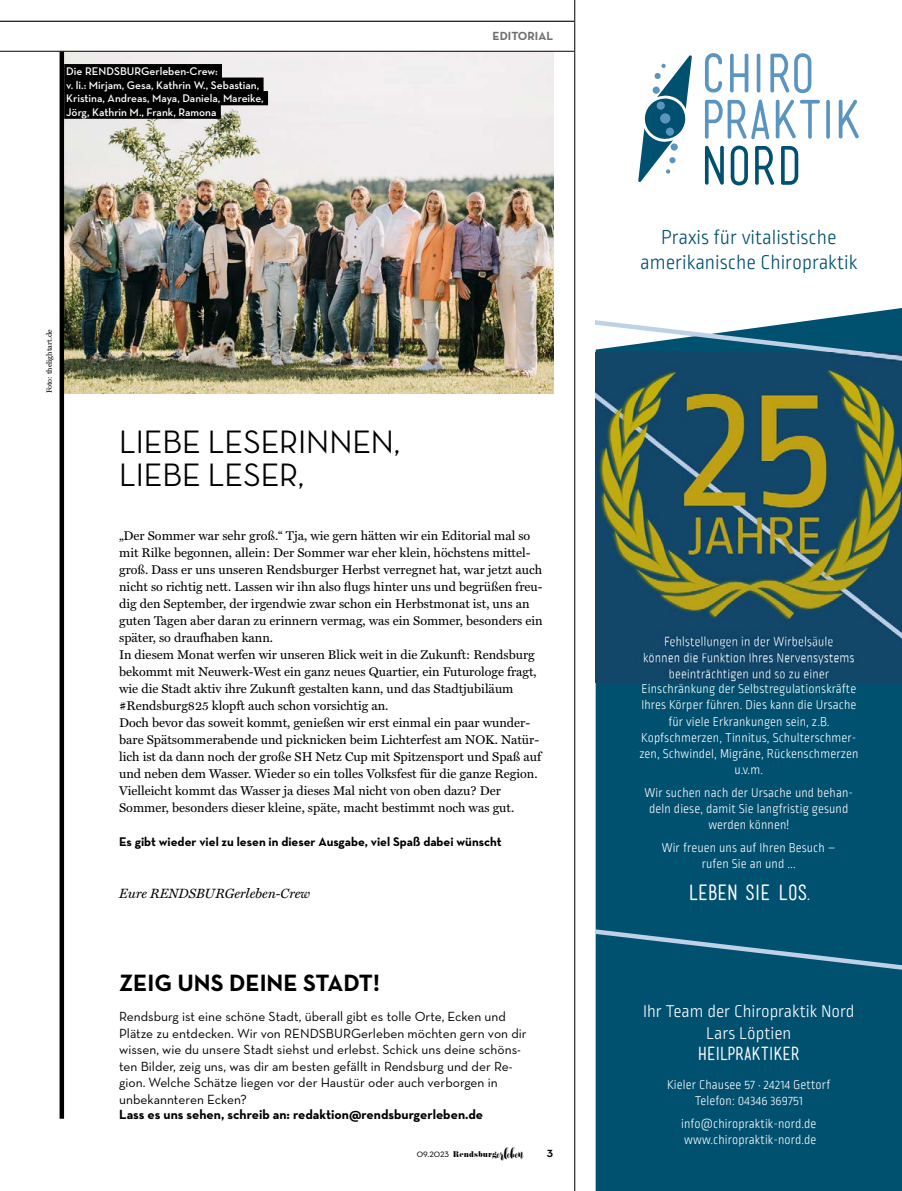
<style>
.page{position:relative;width:902px;height:1191px;background:#fff}
.page>*{position:absolute;margin:0;border:0;box-sizing:border-box;transform-origin:0 0}
.t1{font:500 33px/33px "Neutra Disp";color:#000}
.t2{font:700 24px "Neutra Text";color:#000}
.t3{font:21px/25.2px "PDF PDF Ropa Soft Pro Light";color:#005070;text-align:center}
.t4{font:21px "PDF PDF Mensch";letter-spacing:-.015em;color:#fff}
.t5{font:18px/21.6px "PDF PDF Ropa Soft Pro Light";color:#fff;text-align:center}
.t6{font:18px "PDF PDF Mensch";color:#fff}
.t7{font:13.5px/16.2px "PDF PDF Ropa Soft Pro Light";letter-spacing:.01em;color:#fff;text-align:center;scale:.96 1}
.t8{font:13.5px/16.5px "Neutra Text";color:#000}
.t9{font:700 13.5px "Neutra Text";color:#000}
.t10{font:italic 13.5px "Miller Text";color:#000}
.t11{font:700 13.5px "Neutra Disp";color:#000}
.t12{font:12.75px/17px "Miller Text";color:#000}
.t13{font:700 12.75px "Neutra Text";color:#000}
.t14{font:700 12px "Neutra Text";color:#706f6f}
.t15{font:600 11.25px/13.5px "Neutra Text";color:#fff}
.t16{font:7.5px "Pistilli";color:#000}
.t17{font:7.5px "Miller Text";color:#000}
.s1{font-family:"Neutra Disp";font-weight:500;font-size:10.5px}
.s2{font-family:"Willona Brush";font-size:14.55px}
</style>
<div class="page">
<img style="left:64px;top:52px;width:489px;height:341px">
<hr style="left:60px;top:51px;width:4px;height:1067px;background:#000">
<div style="left:64px;top:64px;width:158px;height:14px;background:#000"></div>
<div style="left:64px;top:78px;width:199px;height:14px;background:#000"></div>
<div style="left:64px;top:91px;width:204px;height:14px;background:#000"></div>
<div style="left:64px;top:105px;width:157px;height:14px;background:#000"></div>
<hr style="left:0;top:21px;width:901px;height:1px;background:#000">
<hr style="left:0;top:51px;width:901px;height:1px;background:#000">
<svg style="left:574px;top:0;width:327px;height:1191px"></svg>
<div style="left:595px;top:308px;width:306px;height:883px;background:#005070"></div>
<svg style="left:704px;top:53px;width:18px;height:40px"></svg>
<svg style="left:730px;top:54px;width:18px;height:38px"></svg>
<svg style="left:756px;top:54px;width:4px;height:38px"></svg>
<svg style="left:770px;top:53px;width:41px;height:40px"></svg>
<svg style="left:704px;top:100px;width:65px;height:39px"></svg>
<svg style="left:775px;top:100px;width:44px;height:39px"></svg>
<svg style="left:826px;top:100px;width:3px;height:39px"></svg>
<svg style="left:838px;top:100px;width:20px;height:38px"></svg>
<svg style="left:704px;top:146px;width:19px;height:39px"></svg>
<svg style="left:730px;top:146px;width:17px;height:39px"></svg>
<svg style="left:755px;top:146px;width:19px;height:39px"></svg>
<svg style="left:781px;top:146px;width:17px;height:39px"></svg>
<svg style="left:638px;top:55px;width:54px;height:128px"></svg>
<svg style="left:595px;top:309px;width:306px;height:43px"></svg>
<svg style="left:595px;top:921px;width:306px;height:78px;background:#0b5777"></svg>
<img style="left:595px;top:352px;width:306px;height:331px">
<p class="t15" style="left:66px;top:65px;width:199px">Die RENDSBURGerleben-Crew:<br>v. li.: Mirjam, Gesa, Kathrin W., Sebastian, Kristina, Andreas, Maya, Daniela, Mareike, Jörg, Kathrin M., Frank, Ramona</p>
<p class="t14" style="left:492px;top:29px;width:49px">Editorial</p>
<p class="t17" style="left:45px;top:393px;width:65px;rotate:-90deg">Foto: thelightart.de</p>
<h1 class="t1" style="left:119px;top:425px;width:282px">LIEBE LESERINNEN,<br>LIEBE LESER,</h1>
<p class="t12" style="left:119px;top:528px;width:425px">„Der Sommer war sehr groß.“ Tja, wie gern hätten wir ein Editorial mal so mit Rilke begonnen, allein: Der Sommer war eher klein, höchstens mittel&shy;groß. Dass er uns unseren Rendsburger Herbst verregnet hat, war jetzt auch nicht so richtig nett. Lassen wir ihn also flugs hinter uns und begrüßen freu&shy;dig den September, der irgendwie zwar schon ein Herbstmonat ist, uns an guten Tagen aber daran zu erinnern vermag, was ein Sommer, besonders ein später, so draufhaben kann.<br>In diesem Monat werfen wir unseren Blick weit in die Zukunft: Rendsburg bekommt mit Neuwerk-West ein ganz neues Quartier, ein Futurologe fragt, wie die Stadt aktiv ihre Zukunft gestalten kann, und das Stadtjubiläum #Rendsburg825 klopft auch schon vorsichtig an.<br>Doch bevor das soweit kommt, genießen wir erst einmal ein paar wunder&shy;bare Spätsommerabende und picknicken beim Lichterfest am NOK. Natür&shy;lich ist da dann noch der große SH Netz Cup mit Spitzensport und Spaß auf und neben dem Wasser. Wieder so ein tolles Volksfest für die ganze Region.<br>Vielleicht kommt das Wasser ja dieses Mal nicht von oben dazu? Der Sommer, besonders dieser kleine, späte, macht bestimmt noch was gut.</p>
<p class="t13" style="left:119px;top:834px;width:384px">Es gibt wieder viel zu lesen in dieser Ausgabe, viel Spaß dabei wünscht</p>
<p class="t10" style="left:119px;top:885px;width:192px">Eure RENDSBURGerleben-Crew</p>
<h2 class="t2" style="left:119px;top:967px;width:262px">ZEIG UNS DEINE STADT!</h2>
<p class="t8" style="left:119px;top:1008px;width:409px">Rendsburg ist eine schöne Stadt, überall gibt es tolle Orte, Ecken und Plätze zu entdecken. Wir von RENDSBURGerleben möchten gern von dir wissen, wie du unsere Stadt siehst und erlebst. Schick uns deine schöns&shy;ten Bilder, zeig uns, was dir am besten gefällt in Rendsburg und der Re&shy;gion. Welche Schätze liegen vor der Haustür oder auch verborgen in unbekannteren Ecken?</p>
<p class="t9" style="left:119px;top:1105px;width:365px">Lass es uns sehen, schreib an: redaktion@rendsburgerleben.de</p>
<p class="t16" style="left:417px;top:1149px;width:108px"><span class="s1">09.2023</span> Rendsburg<span class="s2">erleben</span></p>
<p class="t11" style="left:546px;top:1144px;width:8px">3</p>
<h3 class="t3" style="left:640px;top:226px;width:219px">Praxis für vitalistische amerikanische Chiropraktik</h3>
<p class="t7" style="left:639px;top:681px;width:230px">Einschränkung der Selbstregulationskräfte Ihres Körper führen. Dies kann die Ursache für viele Erkrankungen sein, z.B.<br>Kopfschmerzen, Tinnitus, Schulterschmer&shy;zen, Schwindel, Migräne, Rückenschmerzen u.v.m.</p>
<p class="t7" style="left:644px;top:785px;width:219px">Wir suchen nach der Ursache und behan&shy;deln diese, damit Sie langfristig gesund werden können!</p>
<p class="t7" style="left:661px;top:840px;width:183px">Wir freuen uns auf Ihren Besuch – rufen Sie an und ...</p>
<h3 class="t4" style="left:688px;top:880px;width:123px">LEBEN SIE LOS.</h3>
<h3 class="t5" style="left:643px;top:1002px;width:213px">Ihr Team der Chiropraktik Nord<br>Lars Löptien</h3>
<h3 class="t6" style="left:697px;top:1043px;width:103px">HEILPRAKTIKER</h3>
<p class="t7" style="left:667px;top:1077px;width:172px">Kieler Chausee 57 · 24214 Gettorf<br>Telefon: 04346 369751</p>
<p class="t7" style="left:681px;top:1116px;width:142px;text-align:left">info@chiropraktik-nord.de www.chiropraktik-nord.de</p>
</div>
